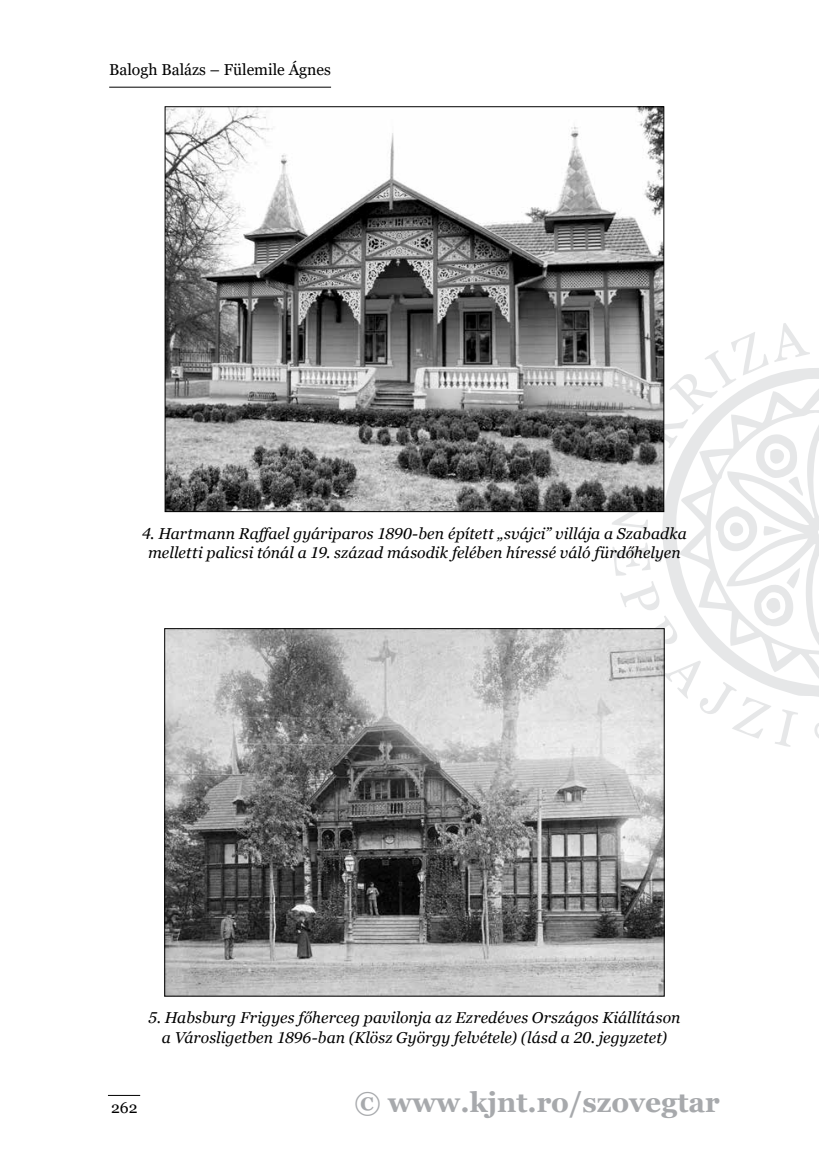
<style>
.page{position:relative;width:819px;height:1166px;background:#fff}
.page>*{position:absolute;margin:0;border:0;box-sizing:border-box;transform-origin:0 0}
.t1{font:700 28px "Georgia";color:#a7a9ac}
.t2{font:italic 15.75px/19.2px "Georgia";letter-spacing:.005em;color:#000;text-align:center}
.t3{font:15.75px "Georgia";color:#000}
</style>
<div class="page">
<hr style="left:109px;top:87px;width:222px;height:1px;background:#000">
<hr style="left:108px;top:1095px;width:32px;height:1px;background:#000">
<svg style="left:611px;top:323px;width:208px;height:424px"></svg>
<img style="left:167px;top:108px;width:495px;height:402px">
<img style="left:166px;top:630px;width:496px;height:364px">
<p class="t3" style="left:109px;top:60px;width:223px">Balogh Balázs – Fülemile Ágnes</p>
<p class="t2" style="left:142px;top:524px;width:546px">4. Hartmann Raffael gyáriparos 1890-ben épített „svájci” villája a Szabadka melletti palicsi tónál a 19. század második felében híressé váló fürdőhelyen</p>
<p class="t2" style="left:148px;top:1008px;width:533px">5. Habsburg Frigyes főherceg pavilonja az Ezredéves Országos Kiállításon a Városligetben 1896-ban (Klösz György felvétele) (lásd a 20. jegyzetet)</p>
<p class="t3" style="left:111px;top:1098px;width:28px">262</p>
<h1 class="t1" style="left:354px;top:1084px;width:367px">© www.kjnt.ro/szovegtar</h1>
</div>
